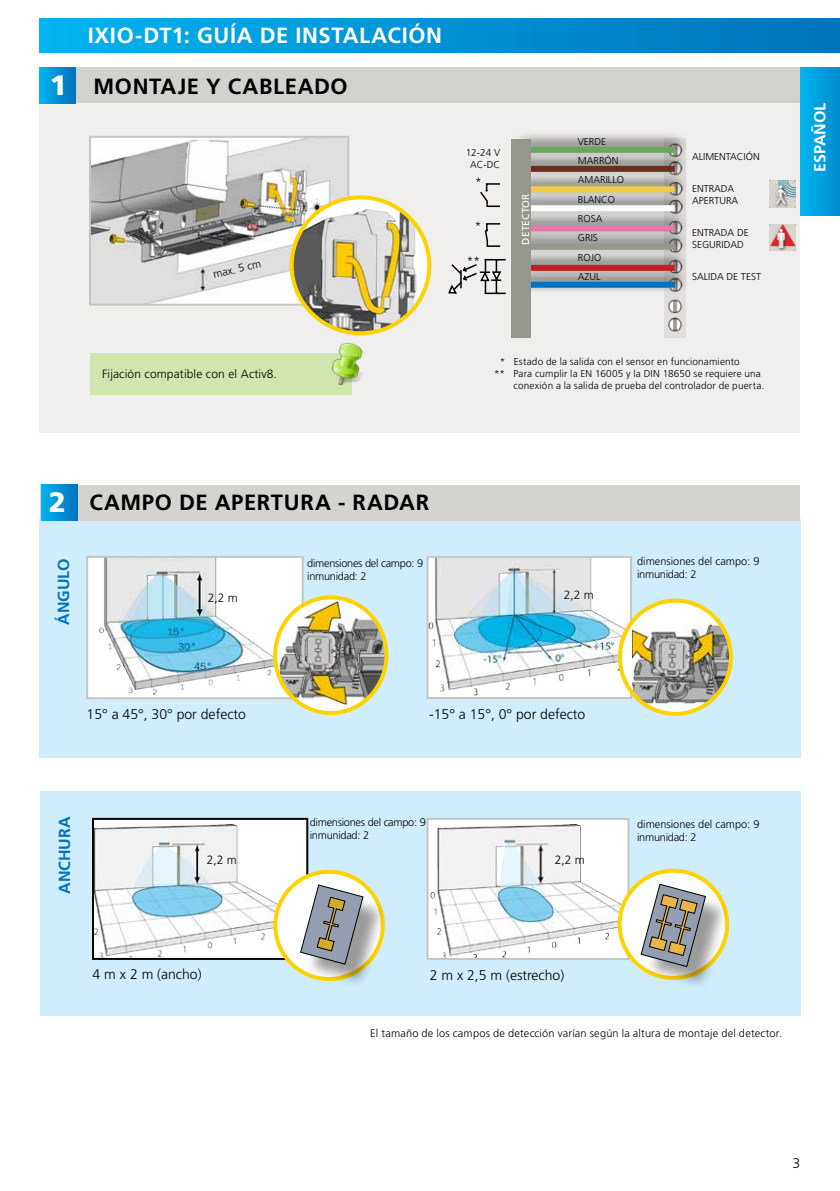
<style>
.page{position:relative;width:840px;height:1191px;background:#fff}
.page>*{position:absolute;margin:0;border:0;box-sizing:border-box;transform-origin:0 0}
.t1{font:900 28px "Frutiger LT Std";color:#fff}
.t2{font:700 22px "Frutiger LT Std";letter-spacing:.03em;color:#000}
.t3{font:700 22px "Frutiger LT Std";letter-spacing:.03em;color:#fff}
.t4{font:700 16px "Frutiger LT Std";color:#0073bc}
.t5{font:700 16px "Frutiger LT Std";color:#fff}
.t6{font:300 14px "Frutiger LT Std";color:#000}
.t7{font:300 12px "Frutiger LT Std";letter-spacing:.01em;color:#000}
.t8{font:300 11px/13.2px "Frutiger LT Std";color:#000}
.t9{font:300 11px "Frutiger LT Std";letter-spacing:.02em;color:#000}
.t10{font:300 11px/13.2px "Frutiger LT Std";letter-spacing:-.025em;color:#000}
.t11{font:300 10px/19.4px "Frutiger LT Std";letter-spacing:.01em;color:#000}
.t12{font:10px "Frutiger LT Std";letter-spacing:.03em;color:#fff}
</style>
<div class="page">
<div style="left:40px;top:18px;width:799px;height:35px;background:linear-gradient(to right,#00b3ee,#0073bb)"></div>
<div style="left:40px;top:791px;width:759px;height:224px;background:#cfedfc"></div>
<div style="left:427px;top:819px;width:201px;height:140px;background:#fff"></div>
<img style="left:430px;top:825px;width:196px;height:132px">
<div style="left:426px;top:818px;width:203px;height:142px;border:2px solid #c4c6c1"></div>
<svg style="left:619px;top:870px;width:107px;height:108px;background:#fff6d0"></svg>
<div style="left:617px;top:868px;width:111px;height:112px;border:4px solid #ffd200;border-radius:50%"></div>
<div style="left:39px;top:519px;width:760px;height:238px;background:#cfedfc"></div>
<div style="left:40px;top:83px;width:759px;height:350px;background:#f0efee"></div>
<div style="left:41px;top:68px;width:758px;height:35px;background:#d1d2ce"></div>
<svg style="left:40px;top:68px;width:35px;height:35px"></svg>
<img style="left:92px;top:139px;width:254px;height:164px">
<div style="left:89px;top:136px;width:260px;height:170px;border:2px solid #c4c6c1"></div>
<img style="left:291px;top:197px;width:138px;height:136px">
<div style="left:289px;top:195px;width:142px;height:140px;border:4px solid #ffd200;border-radius:50%"></div>
<div style="left:90px;top:354px;width:261px;height:41px;background:#d1e6ae"></div>
<div style="left:40px;top:485px;width:759px;height:35px;background:#d4d3d0"></div>
<div style="left:41px;top:485px;width:36px;height:35px;background:linear-gradient(to right,#00b3ee,#0075bd)"></div>
<div style="left:87px;top:557px;width:215px;height:141px;background:#fff"></div>
<img style="left:99px;top:559px;width:177px;height:136px">
<div style="left:86px;top:556px;width:217px;height:143px;border:2px solid #c4c6c1"></div>
<img style="left:429px;top:559px;width:199px;height:137px">
<div style="left:426px;top:556px;width:205px;height:143px;border:2px solid #c4c6c1"></div>
<svg style="left:275px;top:597px;width:111px;height:116px"></svg>
<img style="left:277px;top:601px;width:109px;height:103px">
<div style="left:273px;top:595px;width:115px;height:120px;border:4px solid #ffd200;border-radius:50%"></div>
<svg style="left:619px;top:600px;width:111px;height:114px;background:#fff7d3"></svg>
<img style="left:631px;top:624px;width:99px;height:82px">
<div style="left:617px;top:598px;width:115px;height:118px;border:4px solid #ffd200;border-radius:50%"></div>
<div style="left:93px;top:819px;width:214px;height:140px;background:#fff"></div>
<img style="left:95px;top:825px;width:206px;height:132px">
<div style="left:92px;top:818px;width:216px;height:142px;border:2px solid #000"></div>
<svg style="left:275px;top:871px;width:107px;height:108px"></svg>
<div style="left:273px;top:869px;width:111px;height:112px;border:4px solid #ffd200;border-radius:50%"></div>
<div style="left:304px;top:888px;width:83px;height:100px;background:#000;opacity:.4"></div>
<svg style="left:300px;top:884px;width:63px;height:80px;background:#a3a7a8"></svg>
<div style="left:644px;top:888px;width:85px;height:102px;background:#000;opacity:.4"></div>
<svg style="left:640px;top:883px;width:65px;height:84px;background:#a6a49e"></svg>
<img style="left:664px;top:294px;width:21px;height:44px">
<div style="left:513px;top:131px;width:175px;height:29px;background:#000;opacity:.75"></div>
<div style="left:519px;top:147px;width:155px;height:6px;background:#68a961"></div>
<div style="left:513px;top:151px;width:175px;height:28px;background:#000;opacity:.75"></div>
<div style="left:519px;top:166px;width:155px;height:6px;background:#6a301d"></div>
<div style="left:513px;top:171px;width:175px;height:28px;background:#000;opacity:.75"></div>
<div style="left:519px;top:186px;width:155px;height:6px;background:#f1cd47"></div>
<div style="left:513px;top:190px;width:175px;height:28px;background:#000;opacity:.75"></div>
<div style="left:519px;top:205px;width:155px;height:6px;background:#fff"></div>
<div style="left:513px;top:210px;width:175px;height:28px;background:#000;opacity:.75"></div>
<div style="left:519px;top:225px;width:155px;height:6px;background:#e77aaa"></div>
<div style="left:513px;top:228px;width:175px;height:28px;background:#000;opacity:.75"></div>
<div style="left:519px;top:244px;width:155px;height:6px;background:#969890"></div>
<div style="left:513px;top:249px;width:175px;height:29px;background:#000;opacity:.75"></div>
<div style="left:519px;top:265px;width:155px;height:6px;background:#c62027"></div>
<div style="left:513px;top:266px;width:175px;height:28px;background:#000;opacity:.75"></div>
<div style="left:519px;top:282px;width:155px;height:6px;background:#0073bc"></div>
<svg style="left:480px;top:183px;width:20px;height:24px"></svg>
<svg style="left:484px;top:223px;width:17px;height:24px"></svg>
<svg style="left:448px;top:259px;width:57px;height:35px"></svg>
<img style="left:769px;top:181px;width:26px;height:26px">
<img style="left:769px;top:225px;width:26px;height:26px">
<div style="left:511px;top:139px;width:20px;height:198px;background:#969890"></div>
<img style="left:318px;top:342px;width:45px;height:42px">
<div style="left:799px;top:67px;width:40px;height:148px;background:linear-gradient(to right,#00b5f0,#008ed1)"></div>
<h1 class="t1" style="left:50px;top:69px;width:19px">1</h1>
<h2 class="t3" style="left:88px;top:23px;width:270px">IXIO-DT1: GUÍA DE INSTALACIÓN</h2>
<h2 class="t2" style="left:94px;top:73px;width:255px">M ONTAJE Y CABLEADO</h2>
<p class="t8" style="left:212px;top:268px;width:50px;rotate:-13deg">max. 5 cm</p>
<p class="t11" style="left:465px;top:146px;width:36px;line-height:12px;text-align:center">12-24 V<br>AC-DC</p>
<p class="t7" style="left:475px;top:175px;width:8px">*</p>
<p class="t7" style="left:474px;top:219px;width:8px">*</p>
<p class="t7" style="left:466px;top:254px;width:15px">**</p>
<p class="t12" style="left:519px;top:245px;width:53px;rotate:-90deg">detector</p>
<p class="t11" style="left:577px;top:132px;width:48px">VERDE<br>MARRÓN<br>AMARILLO<br>BLANCO<br>ROSA<br>GRIS<br>ROJO<br>AZUL</p>
<p class="t11" style="left:691px;top:147px;width:69px">ALIMENTACIÓN</p>
<p class="t11" style="left:691px;top:183px;width:48px;line-height:12px">ENTRADA<br>APERTURA</p>
<p class="t11" style="left:691px;top:227px;width:58px;line-height:12px">ENTRADA DE<br>SEGURIDAD</p>
<p class="t11" style="left:691px;top:267px;width:70px">SALIDA DE TEST</p>
<p class="t7" style="left:102px;top:367px;width:176px">Fijación compatible con el Activ8.</p>
<p class="t11" style="left:499px;top:352px;width:241px">* Estado de la salida con el sensor en funcionamiento</p>
<p class="t11" style="left:494px;top:364px;width:268px">** Para cumplir la EN 16005 y la DIN 18650 se requiere una</p>
<p class="t11" style="left:513px;top:376px;width:252px">conexión a la salida de prueba del controlador de puerta.</p>
<h3 class="t5" style="left:810px;top:172px;width:71px;rotate:-90deg">ESPAÑOL</h3>
<h1 class="t1" style="left:49px;top:485px;width:19px">2</h1>
<h3 class="t4" style="left:54px;top:625px;width:68px;rotate:-90deg">ÁNGULO</h3>
<h2 class="t2" style="left:89px;top:490px;width:341px">CAM PO DE APERTU RA - RADAR</h2>
<p class="t10" style="left:307px;top:556px;width:117px">dimensiones del campo: 9 inmunidad: 2</p>
<p class="t7" style="left:208px;top:591px;width:32px">2,2 m</p>
<p class="t7" style="left:563px;top:588px;width:32px">2,2 m</p>
<h3 class="t6" style="left:87px;top:706px;width:161px">15° a 45°, 30° por defecto</h3>
<h3 class="t6" style="left:429px;top:706px;width:158px">-15° a 15°, 0° por defecto</h3>
<p class="t8" style="left:636px;top:554px;width:124px">dimensiones del campo: 9 inmunidad: 2</p>
<h3 class="t4" style="left:55px;top:894px;width:79px;rotate:-90deg">ANCHURA</h3>
<p class="t10" style="left:309px;top:815px;width:117px">dimensiones del campo: 9 inmunidad: 2</p>
<p class="t8" style="left:636px;top:817px;width:124px">dimensiones del campo: 9 inmunidad: 2</p>
<p class="t7" style="left:207px;top:852px;width:32px">2,2 m</p>
<p class="t7" style="left:554px;top:853px;width:32px">2,2 m</p>
<h3 class="t6" style="left:93px;top:965px;width:110px">4 m x 2 m (ancho)</h3>
<h3 class="t6" style="left:429px;top:966px;width:136px">2 m x 2,5 m (estrecho)</h3>
<p class="t9" style="left:370px;top:1026px;width:413px">El tamaño de los campos de detección varían según la altura de montaje del detector.</p>
<h3 class="t6" style="left:792px;top:1155px;width:9px">3</h3>
</div>
